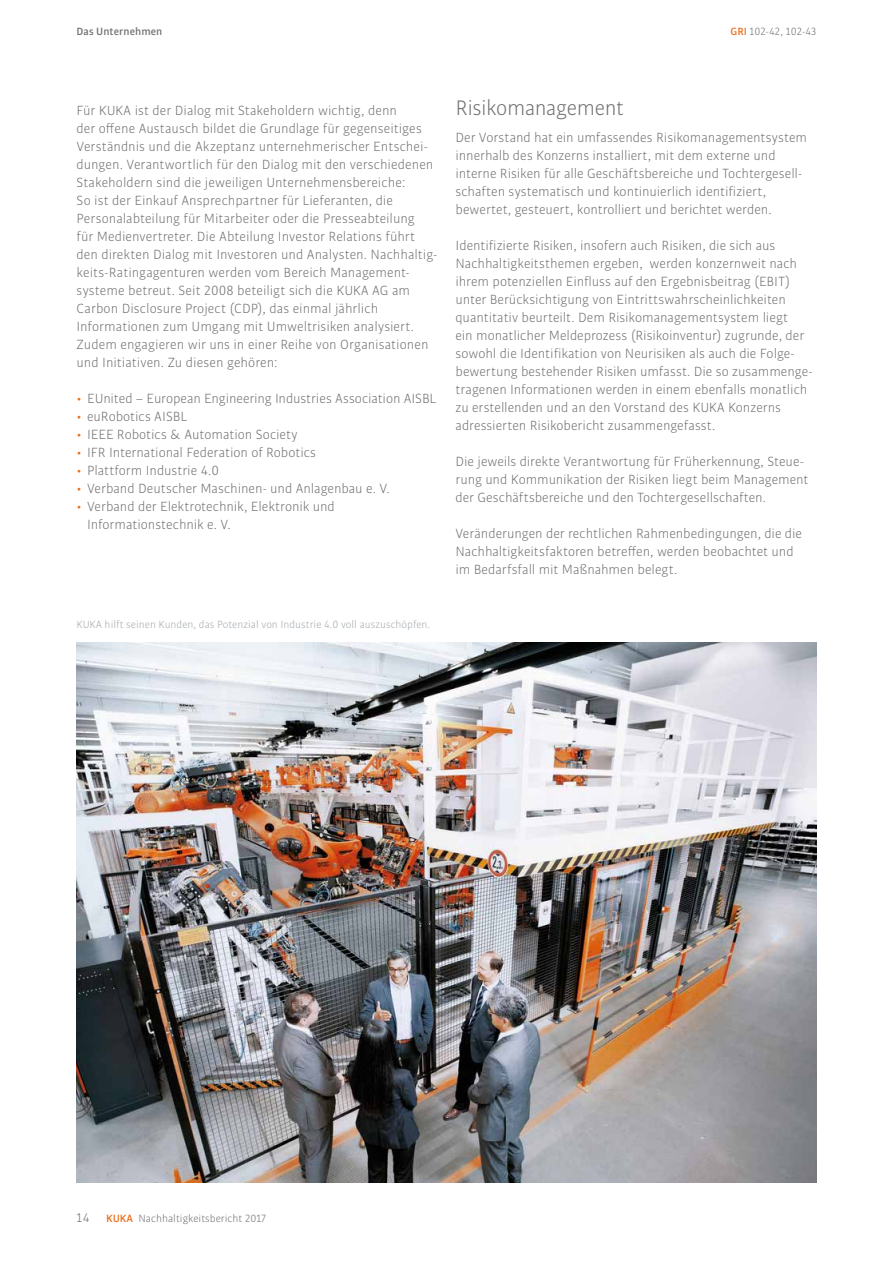
<style>
.page{position:relative;width:893px;height:1263px;background:#fff}
.page>*{position:absolute;margin:0;border:0;box-sizing:border-box;transform-origin:0 0}
.t1{font:22.5px "KUKA Bulo";letter-spacing:-.02em;color:#6f6f6f}
.t2{font:14.25px/18px "KUKA Bulo";color:#6f6f6f}
.t3{font:11.25px "KUKA Bulo";color:#a2a8ad}
.t4{font:11.25px "KUKA Bulo";color:#6f6f6f}
.t5{font:700 11.25px "KUKA Bulo";letter-spacing:.01em;color:#6f6f6f}
.s1{font-weight:700;color:#ed6f1d}
.s2{color:#ed6f1d}
.s3{font-size:13.5px}
</style>
<div class="page">
<img style="left:77px;top:642px;width:739px;height:540px">
<p class="t5" style="left:77px;top:24px;width:87px">Das Unternehmen</p>
<p class="t4" style="left:731px;top:24px;width:87px"><span class="s1">GRI</span> 102-42, 102-43</p>
<p class="t2" style="left:77px;top:101px;width:362px">Für KUKA ist der Dialog mit Stakeholdern wichtig, denn<br>der offene Austausch bildet die Grundlage für gegenseitiges Verständnis und die Akzeptanz unternehmerischer Entschei&shy;dungen. Verantwortlich für den Dialog mit den verschiedenen Stakeholdern sind die jeweiligen Unternehmensbereiche:<br>So ist der Einkauf Ansprechpartner für Lieferanten, die Personalabteilung für Mitarbeiter oder die Presseabteilung<br>für Medienvertreter. Die Abteilung Investor Relations führt den direkten Dialog mit Investoren und Analysten. Nachhaltig&shy;keits-Ratingagenturen werden vom Bereich Management&shy;systeme betreut. Seit 2008 beteiligt sich die KUKA AG am Carbon Disclosure Project (CDP), das einmal jährlich Informationen zum Umgang mit Umweltrisiken analysiert.<br>Zudem engagieren wir uns in einer Reihe von Organisationen und Initiativen. Zu diesen gehören:</p>
<p class="t2" style="left:77px;top:389px;width:361px"><span class="s2">•</span> EUnited – European Engineering Industries Association AISBL</p>
<p class="t2" style="left:77px;top:407px;width:112px"><span class="s2">•</span> euRobotics AISBL</p>
<p class="t2" style="left:77px;top:425px;width:223px"><span class="s2">•</span> IEEE Robotics &amp; Automation Society</p>
<p class="t2" style="left:77px;top:443px;width:241px"><span class="s2">•</span> IFR International Federation of Robotics</p>
<p class="t2" style="left:77px;top:461px;width:144px"><span class="s2">•</span> Plattform Industrie 4.0</p>
<p class="t2" style="left:77px;top:479px;width:315px"><span class="s2">•</span> Verband Deutscher Maschinen- und Anlagenbau e. V.</p>
<p class="t2" style="left:87px;top:497px;width:249px;text-indent:-11px"><span class="s2">•</span> Verband der Elektrotechnik, Elektronik und<br>Informationstechnik e. V.</p>
<p class="t3" style="left:77px;top:618px;width:355px">KUKA hilft seinen Kunden, das Potenzial von Industrie 4.0 voll auszuschöpfen.</p>
<h1 class="t1" style="left:455px;top:94px;width:170px">Risikomanagement</h1>
<p class="t2" style="left:455px;top:128px;width:353px">Der Vorstand hat ein umfassendes Risikomanagementsystem innerhalb des Konzerns installiert, mit dem externe und interne Risiken für alle Geschäftsbereiche und Tochtergesell&shy;schaften systematisch und kontinuierlich identifiziert, bewertet, gesteuert, kontrolliert und berichtet werden.</p>
<p class="t2" style="left:455px;top:236px;width:359px">Identifizierte Risiken, insofern auch Risiken, die sich aus Nachhaltigkeitsthemen ergeben, werden konzernweit nach ihrem potenziellen Einfluss auf den Ergebnisbeitrag (EBIT) unter Berücksichtigung von Eintrittswahrscheinlichkeiten quantitativ beurteilt. Dem Risikomanagementsystem liegt<br>ein monatlicher Meldeprozess (Risikoinventur) zugrunde, der sowohl die Identifikation von Neurisiken als auch die Folge&shy;bewertung bestehender Risiken umfasst. Die so zusammenge&shy;tragenen Informationen werden in einem ebenfalls monatlich zu erstellenden und an den Vorstand des KUKA Konzerns adressierten Risikobericht zusammengefasst.</p>
<p class="t2" style="left:455px;top:452px;width:355px">Die jeweils direkte Verantwortung für Früherkennung, Steue&shy;rung und Kommunikation der Risiken liegt beim Management der Geschäftsbereiche und den Tochtergesellschaften.</p>
<p class="t2" style="left:455px;top:524px;width:348px">Veränderungen der rechtlichen Rahmenbedingungen, die die<br>Nachhaltigkeitsfaktoren betreffen, werden beobachtet und im Bedarfsfall mit Maßnahmen belegt.</p>
<p class="t4" style="left:77px;top:1212px;width:191px"><span class="s3">14</span> <span class="s1">KUKA</span> Nachhaltigkeitsbericht 2017</p>
</div>
